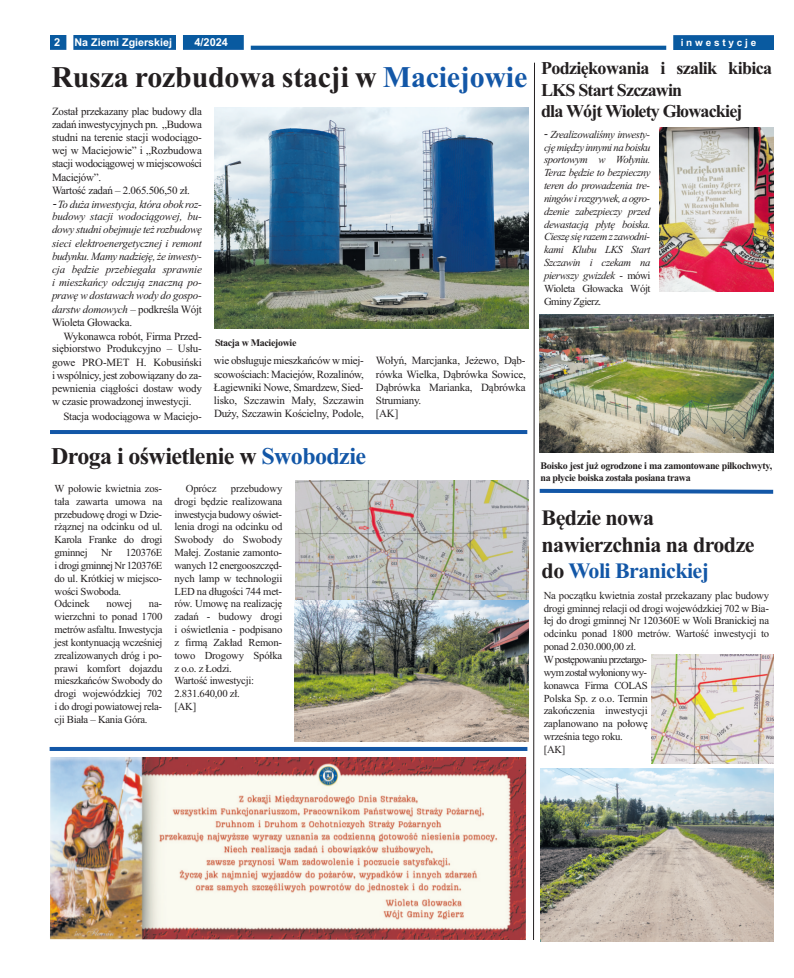
<style>
.page{position:relative;width:794px;height:978px;background:#fff}
.page>*{position:absolute;margin:0;border:0;box-sizing:border-box;transform-origin:0 0}
.t1{font:700 30px "Times New Roman";letter-spacing:-.01em;color:#231f20}
.t2{font:700 24px "Times New Roman";letter-spacing:-.025em;color:#231f20}
.t3{font:700 22px/26.4px "Times New Roman";letter-spacing:-.025em;color:#231f20}
.t4{font:700 18px/21.6px "Times New Roman";letter-spacing:-.045em;color:#231f20}
.t5{font:11px/13.2px "Times New Roman";letter-spacing:-.025em;color:#231f20}
.t6{font:italic 11px/13.2px "Times New Roman";letter-spacing:-.025em;color:#231f20;text-align:justify}
.t7{font:700 11px "Arial";color:#fff}
.t8{font:10.7px/12.8px "Times New Roman";letter-spacing:-.025em;color:#231f20}
.t9{font:italic 10.7px/12.8px "Times New Roman";letter-spacing:-.035em;color:#231f20;text-align:justify}
.t10{font:700 10.7px "Arial";color:#fff}
.t11{font:700 10px/12px "Times New Roman";letter-spacing:-.035em;color:#231f20}
.t12{font:700 10px "Arial";letter-spacing:.28em;color:#fff}
.s1{color:#1357a7}
.s2{font-family:"Tahoma";font-style:italic}
.s3{font-style:italic}
.s4{font-style:normal}
.s5{font-family:"Tahoma";font-style:normal}
</style>
<div class="page">
<img style="left:51px;top:36px;width:722px;height:14px">
<svg style="left:533px;top:62px;width:241px;height:879px"></svg>
<hr style="left:50px;top:430px;width:477px;height:4px;background:#1357a7">
<img style="left:214px;top:108px;width:314px;height:221px">
<img style="left:651px;top:655px;width:122px;height:109px">
<img style="left:540px;top:769px;width:233px;height:172px">
<img style="left:295px;top:481px;width:233px;height:260px">
<hr style="left:50px;top:747px;width:477px;height:4px;background:#1357a7">
<img style="left:659px;top:128px;width:114px;height:164px">
<img style="left:539px;top:315px;width:234px;height:137px">
<img style="left:50px;top:757px;width:476px;height:183px">
<p class="t7" style="left:54px;top:36px;width:8px">2</p>
<p class="t10" style="left:75px;top:36px;width:99px">Na Ziemi Zgierskiej</p>
<p class="t7" style="left:194px;top:36px;width:35px">4/2024</p>
<p class="t12" style="left:680px;top:37px;width:77px">inwestycje</p>
<h1 class="t1" style="left:51px;top:59px;width:477px">Rusza rozbudowa stacji w <span class="s1">Maciejowie</span></h1>
<p class="t5" style="left:52px;top:104px;width:151px">Został przekazany plac budowy dla zadań inwestycyjnych pn. „Budowa studni na terenie stacji wodociągo&shy;wej w Maciejowie” i „Rozbudowa stacji wodociągowej w miejscowości<br>Maciejów”.<br>Wartość zadań – 2.065.506,50 zł. <span class="s2">-</span><span class="s3">To duża inwestycja, która obok roz-</span></p>
<p class="t6" style="left:52px;top:210px;width:151px">budowy stacji wodociągowej, bu&shy;dowy studni obejmuje też rozbudowę sieci elektroenergetycznej i remont budynku. Mamy nadzieję, że inwesty&shy;cja będzie przebiegała sprawnie i mieszkańcy odczują znaczną po&shy;prawę w dostawach wody do gospo&shy;darstw domowych <span class="s4">– podkreśla Wójt Wioleta Głowacka.</span></p>
<p class="t5" style="left:52px;top:330px;width:151px;line-height:12.2px;text-align:right">Wykonawca robót, Firma Przed&shy;siębiorstwo Produkcyjno – Usłu-</p>
<p class="t5" style="left:52px;top:355px;width:151px;text-align:justify">gowe PRO-MET H. Kobusiński i wspólnicy, jest zobowiązany do za&shy;pewnienia ciągłości dostaw wody w czasie prowadzonej inwestycji.</p>
<p class="t5" style="left:63px;top:409px;width:140px">Stacja wodociągowa w Maciejo-</p>
<h3 class="t4" style="left:541px;top:57px;width:233px">Podziękowania i szalik kibica<br>LKS Start Szczawin<br>dla Wójt Wiolety Głowackiej</h3>
<p class="t9" style="left:544px;top:128px;width:108px"><span class="s5">-</span> Zrealizowaliśmy inwesty&shy;cję między innymi na boisku sportowym w Wołyniu.<br>Teraz będzie to bezpieczny teren do prowadzenia tre&shy;ningów i rozgrywek, a ogro&shy;dzenie zabezpieczy przed dewastacją płytę boiska.<br>Cieszę się razem z zawodni&shy;kami Klubu LKS Start Szczawin i czekam na pierwszy gwizdek <span class="s4">- mówi Wioleta Głowacka Wójt Gminy Zgierz.</span></p>
<p class="t11" style="left:215px;top:336px;width:83px">Stacja w Maciejowie</p>
<p class="t5" style="left:214px;top:354px;width:151px;text-align:justify">wie obsługuje mieszkańców w miej&shy;scowościach: Maciejów, Rozalinów, Łagiewniki Nowe, Smardzew, Sied&shy;lisko, Szczawin Mały, Szczawin Duży, Szczawin Kościelny, Podole,</p>
<p class="t5" style="left:376px;top:354px;width:151px">Wołyń, Marcjanka, Jeżewo, Dąb&shy;rówka Wielka, Dąbrówka Sowice,<br>Dąbrówka Marianka, Dąbrówka<br>Strumiany.<br>[AK]</p>
<h2 class="t2" style="left:51px;top:441px;width:316px">Droga i oświetlenie w <span class="s1">Swobodzie</span></h2>
<p class="t8" style="left:55px;top:482px;width:109px;text-align:justify">W połowie kwietnia zos&shy;tała zawarta umowa na przebudowę drogi w Dzie&shy;rżąznej na odcinku od ul.<br>Karola Franke do drogi gminnej</p>
<p class="t8" style="left:55px;top:546px;width:109px;text-indent:71px">120376E i drogi gminnej Nr 120376E do ul. Krótkiej w miejsco&shy;wości Swoboda.<br>Odcinek</p>
<p class="t8" style="left:101px;top:546px;width:12px">Nr</p>
<p class="t8" style="left:107px;top:597px;width:27px">nowej</p>
<p class="t8" style="left:55px;top:597px;width:109px;text-align:justify;text-indent:94px">na&shy;wierzchni to ponad 1700 metrów asfaltu. Inwestycja jest kontynuacją wcześniej zrealizowanych dróg i po&shy;prawi komfort dojazdu mieszkańców Swobody do drogi wojewódzkiej 702 i do drogi powiatowej rela&shy;cji Biała – Kania Góra.</p>
<p class="t8" style="left:174px;top:482px;width:109px;text-indent:56px">przebudowy drogi będzie realizowana inwestycja budowy oświet&shy;lenia drogi na odcinku od<br>Swobody do Swobody<br>Małej. Zostanie zamonto&shy;wanych 12 energooszczęd&shy;nych lamp w technologii<br>LED na długości 744 met&shy;rów. Umowę na realizację zadań - budowy drogi i oświetlenia - podpisano z firmą Zakład Remon&shy;towo Drogowy Spółka z o.o. z Łodzi.<br>Wartość inwestycji:<br>2.831.640,00 zł.<br>[AK]</p>
<p class="t8" style="left:186px;top:482px;width:32px">Oprócz</p>
<p class="t11" style="left:540px;top:460px;width:233px">Boisko jest już ogrodzone i ma zamontowane piłkochwyty, na płycie boiska została posiana trawa</p>
<h3 class="t3" style="left:541px;top:504px;width:214px">Będzie nowa nawierzchnia na drodze do <span class="s1">Woli Branickiej</span></h3>
<p class="t8" style="left:543px;top:589px;width:227px">Na początku kwietnia został przekazany plac budowy drogi gminnej relacji od drogi wojewódzkiej 702 w Bia&shy;łej do drogi gminnej Nr 120360E w Woli Branickiej na odcinku ponad 1800 metrów. Wartość inwestycji to ponad 2.030.000,00 zł.<br>Wpostępowaniu przetargo-<br>wym został wyłoniony wy-<br>konawca Firma COLAS<br>Polska Sp. z o.o. Termin<br>zakończenia inwestycji<br>zaplanowano na połowę<br>września tego roku.<br>[AK]</p>
</div>
